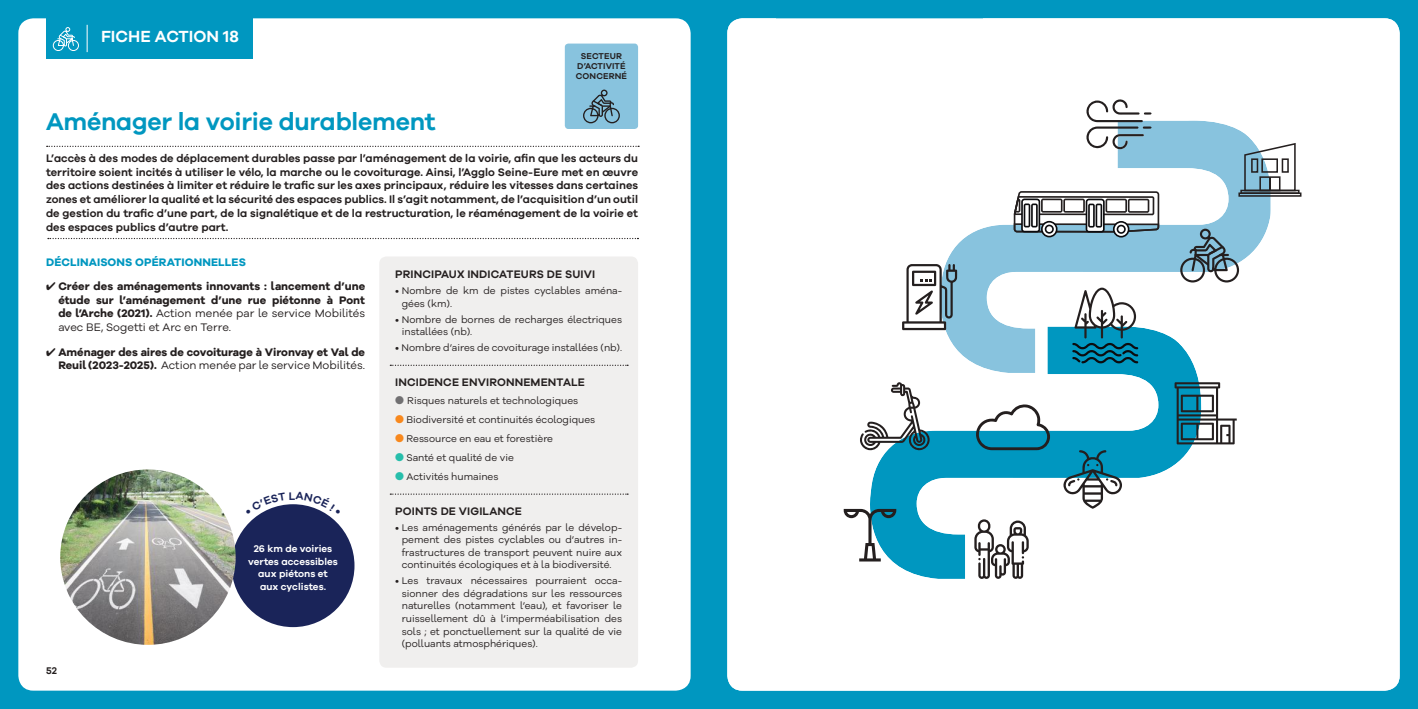
<style>
.page{position:relative;width:1418px;height:709px;background:#fff}
.page>*{position:absolute;margin:0;border:0;box-sizing:border-box;transform-origin:0 0}
.t1{font:600 25px "Galano Grotesque";letter-spacing:-.01em;color:#0097c0}
.t2{font:600 16.62px "Galano Grotesque";color:#fff}
.t3{font:600 11.25px/13.8px "Galano Grotesque";letter-spacing:.01em;color:#241f1f;text-align:justify}
.t4{font:700 11.25px/13.8px "Galano Grotesque Alt";color:#241f1f;text-align:justify}
.t5{font:700 11.25px "Galano Grotesque";letter-spacing:.01em;color:#0097c0}
.t6{font:10px/12.5px "Galano Grotesque Alt";color:#241f1f}
.t7{font:600 10px/12.5px "Galano Grotesque";color:#fff;text-align:center}
.t8{font:600 10px "Galano Grotesque";color:#241f1f}
.t9{font:600 8.75px/10px "Galano Grotesque";letter-spacing:.01em;color:#241f1f;text-align:center}
.s1{font-weight:400}
.s2{color:#717072}
.s3{color:#f8881d}
.s4{color:#27beab}
</style>
<div class="page">
<div style="left:0;top:0;width:1417px;height:709px;background:#0097c0"></div>
<div style="left:18px;top:18px;width:672px;height:672px;background:#fff;border-radius:15px"></div>
<div style="left:46px;top:16px;width:206px;height:43px;background:#0097c0"></div>
<div style="left:379px;top:256px;width:259px;height:411px;background:#f0efee;border-radius:7px"></div>
<svg style="left:48px;top:238px;width:590px;height:1px"></svg>
<svg style="left:390px;top:365px;width:238px;height:1px"></svg>
<svg style="left:47px;top:146px;width:592px;height:1px"></svg>
<div style="left:231px;top:504px;width:123px;height:123px;background:#1a2459;border-radius:50%"></div>
<svg style="left:87px;top:25px;width:1px;height:27px"></svg>
<svg style="left:390px;top:493px;width:238px;height:2px"></svg>
<svg style="left:52px;top:27px;width:27px;height:24px"></svg>
<div style="left:565px;top:44px;width:73px;height:85px;background:#88c3de;border-radius:4px"></div>
<svg style="left:583px;top:90px;width:37px;height:33px"></svg>
<img style="left:60px;top:469px;width:176px;height:176px;border-radius:88px">
<div style="left:727px;top:18px;width:672px;height:672px;background:#fff;border-radius:15px"></div>
<svg style="left:946px;top:120px;width:324px;height:206px"></svg>
<svg style="left:870px;top:326px;width:337px;height:253px"></svg>
<svg style="left:1013px;top:191px;width:146px;height:46px"></svg>
<svg style="left:1238px;top:143px;width:63px;height:54px"></svg>
<svg style="left:1072px;top:287px;width:66px;height:76px"></svg>
<svg style="left:974px;top:519px;width:54px;height:60px"></svg>
<svg style="left:843px;top:509px;width:53px;height:52px"></svg>
<svg style="left:1180px;top:229px;width:58px;height:53px;background:#81a2b1"></svg>
<svg style="left:1174px;top:382px;width:62px;height:62px"></svg>
<svg style="left:1086px;top:99px;width:65px;height:50px"></svg>
<svg style="left:1063px;top:450px;width:58px;height:58px"></svg>
<svg style="left:902px;top:264px;width:55px;height:66px"></svg>
<svg style="left:860px;top:382px;width:69px;height:68px"></svg>
<svg style="left:976px;top:404px;width:74px;height:46px"></svg>
<svg style="left:260px;top:504px;width:66px;height:10px"></svg>
<h2 class="t2" style="left:101px;top:27px;width:139px">FICHE ACTION 18</h2>
<h1 class="t1" style="left:46px;top:106px;width:391px">Aménager la voirie durablement</h1>
<p class="t9" style="left:576px;top:51px;width:53px">SECTEUR<br>D’ACTIVITÉ<br>CONCERNÉ</p>
<p class="t3" style="left:46px;top:151px;width:593px">L’accès à des modes de déplacement durables passe par l’aménagement de la voirie, afin que les acteurs du territoire soient incités à utiliser le vélo, la marche ou le covoiturage. Ainsi, l’Agglo Seine-Eure met en œuvre des actions destinées à limiter et réduire le trafic sur les axes principaux, réduire les vitesses dans certaines zones et améliorer la qualité et la sécurité des espaces publics. Il s’agit notamment, de l’acquisition d’un outil de gestion du trafic d’une part, de la signalétique et de la restructuration, le réaménagement de la voirie et des espaces publics d’autre part.</p>
<p class="t5" style="left:46px;top:255px;width:201px">DÉCLINAISONS OPÉRATIONNELLES</p>
<p class="t4" style="left:58px;top:279px;width:308px;text-indent:-12px">✔ Créer des aménagements innovants : lancement d’une étude sur l’aménagement d’une rue piétonne à Pont de l’Arche (2021). <span class="s1">Action menée par le service Mobilités avec BE, Sogetti et Arc en Terre.</span></p>
<p class="t4" style="left:46px;top:344px;width:320px;text-align:right">✔ Aménager des aires de covoiturage à Vironvay et Val de<br>Reuil (2023-2025). <span class="s1">Action menée par le service Mobilités.</span></p>
<p class="t8" style="left:46px;top:665px;width:12px">52</p>
<p class="t7" style="left:248px;top:542px;width:91px">26 km de voiries vertes accessibles aux piétons et aux cyclistes.</p>
<p class="t3" style="left:395px;top:267px;width:201px">PRINCIPAUX INDICATEURS DE SUIVI</p>
<p class="t6" style="left:402px;top:284px;width:222px;text-indent:-7px">• Nombre de km de pistes cyclables aména&shy;gées (km).</p>
<p class="t6" style="left:402px;top:313px;width:222px;text-indent:-7px">• Nombre de bornes de recharges électriques installées (nb).</p>
<p class="t6" style="left:395px;top:341px;width:228px">• Nombre d’aires de covoiturage installées (nb).</p>
<p class="t3" style="left:395px;top:375px;width:191px">INCIDENCE ENVIRONNEMENTALE</p>
<p class="t6" style="left:395px;top:393px;width:184px"><span class="s2">●</span> Risques naturels et technologiques</p>
<p class="t6" style="left:395px;top:412px;width:201px"><span class="s3">●</span> Biodiversité et continuités écologiques</p>
<p class="t6" style="left:395px;top:432px;width:159px"><span class="s3">●</span> Ressource en eau et forestière</p>
<p class="t6" style="left:395px;top:451px;width:120px"><span class="s4">●</span> Santé et qualité de vie</p>
<p class="t6" style="left:395px;top:470px;width:105px"><span class="s4">●</span> Activités humaines</p>
<p class="t3" style="left:395px;top:504px;width:128px">POINTS DE VIGILANCE</p>
<p class="t6" style="left:402px;top:521px;width:222px;text-align:justify;text-indent:-7px">• Les aménagements générés par le dévelop&shy;pement des pistes cyclables ou d’autres in&shy;frastructures de transport peuvent nuire aux continuités écologiques et à la biodiversité.</p>
<p class="t6" style="left:402px;top:574px;width:222px;text-align:justify;text-indent:-7px">• Les travaux nécessaires pourraient occa&shy;sionner des dégradations sur les ressources naturelles (notamment l’eau), et favoriser le ruissellement dû à l’imperméabilisation des sols ; et ponctuellement sur la qualité de vie (polluants atmosphériques).</p>
</div>
